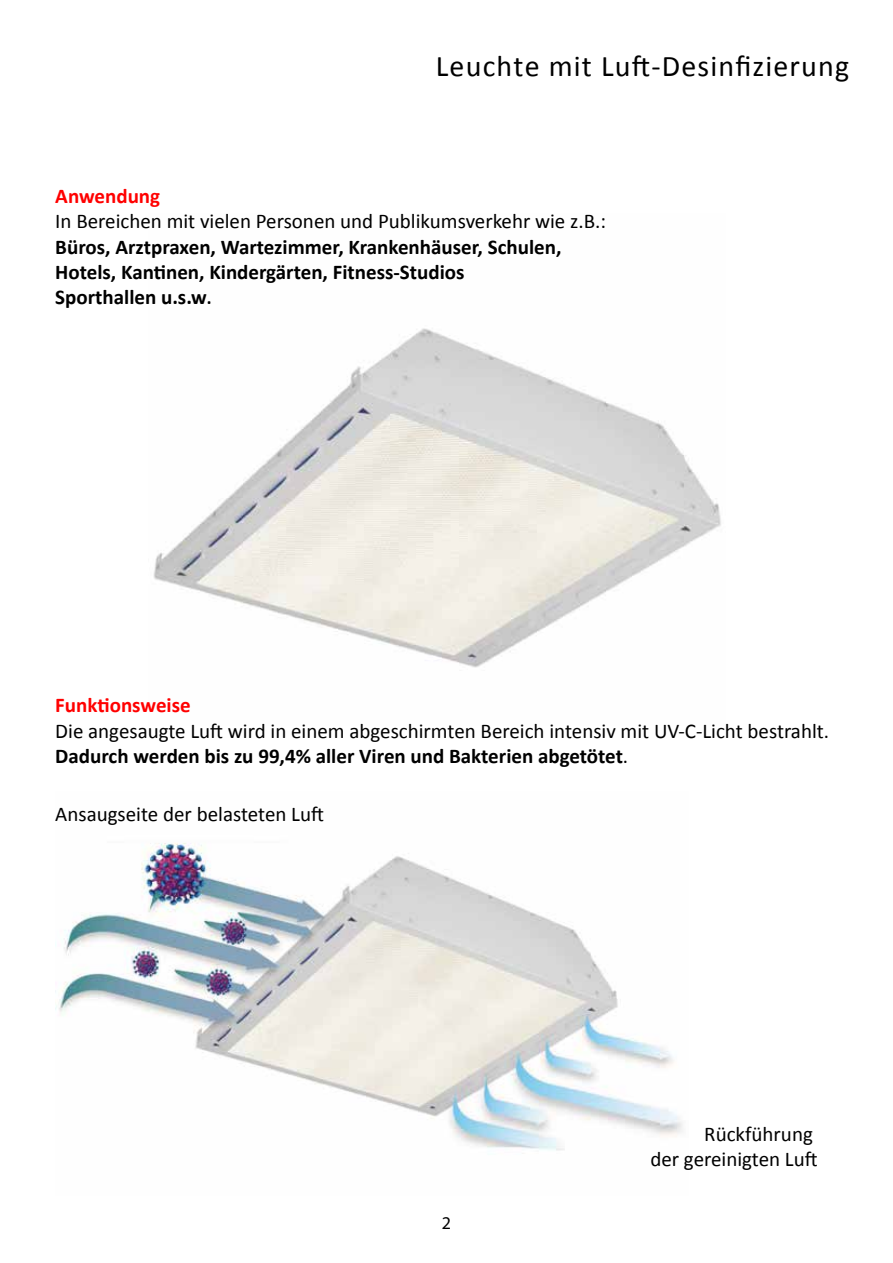
<style>
.page{position:relative;width:893px;height:1263px;background:#fff}
.page>*{position:absolute;margin:0;border:0;box-sizing:border-box;transform-origin:0 0}
.t1{font:30px "Calibri";letter-spacing:.04em;color:#000}
.t2{font:21px/25.2px "Calibri";color:#000}
.t3{font:700 21px/25.2px "Calibri";color:#000}
.t4{font:700 21px "Calibri";color:#f00}
.t5{font:18px "Myriad Pro";color:#000}
.s1{font-size:18px}
.s2{font-weight:700}
</style>
<div class="page">
<img style="left:153px;top:328px;width:568px;height:340px">
<img style="left:55px;top:843px;width:628px;height:308px">
<h1 class="t1" style="left:436px;top:47px;width:415px">Leuchte mit Luft-Desinfizierung</h1>
<p class="t4" style="left:55px;top:183px;width:106px">Anwendung</p>
<p class="t2" style="left:55px;top:209px;width:552px">In Bereichen mit vielen Personen und Publikumsverkehr wie z.B.:</p>
<p class="t3" style="left:55px;top:234px;width:508px">Büros, Arztpraxen, Wartezimmer, Krankenhäuser, Schulen,<br>Hotels, Kantinen, Kindergärten, Fitness-Studios<br>Sporthallen u.s.w<span class="s1">.</span></p>
<p class="t4" style="left:55px;top:692px;width:137px">Funktionsweise</p>
<p class="t2" style="left:55px;top:718px;width:775px">Die angesaugte Luft wird in einem abgeschirmten Bereich intensiv mit UV-C-Licht bestrahlt.<br><span class="s2">Dadurch werden bis zu 99,4% aller Viren und Bakterien abgetötet</span>.</p>
<p class="t2" style="left:55px;top:801px;width:270px">Ansaugseite der belasteten Luft</p>
<p class="t5" style="left:442px;top:1212px;width:11px">2</p>
<p class="t2" style="left:650px;top:1122px;width:169px;text-align:right">Rückführung<br>der gereinigten Luft</p>
</div>
